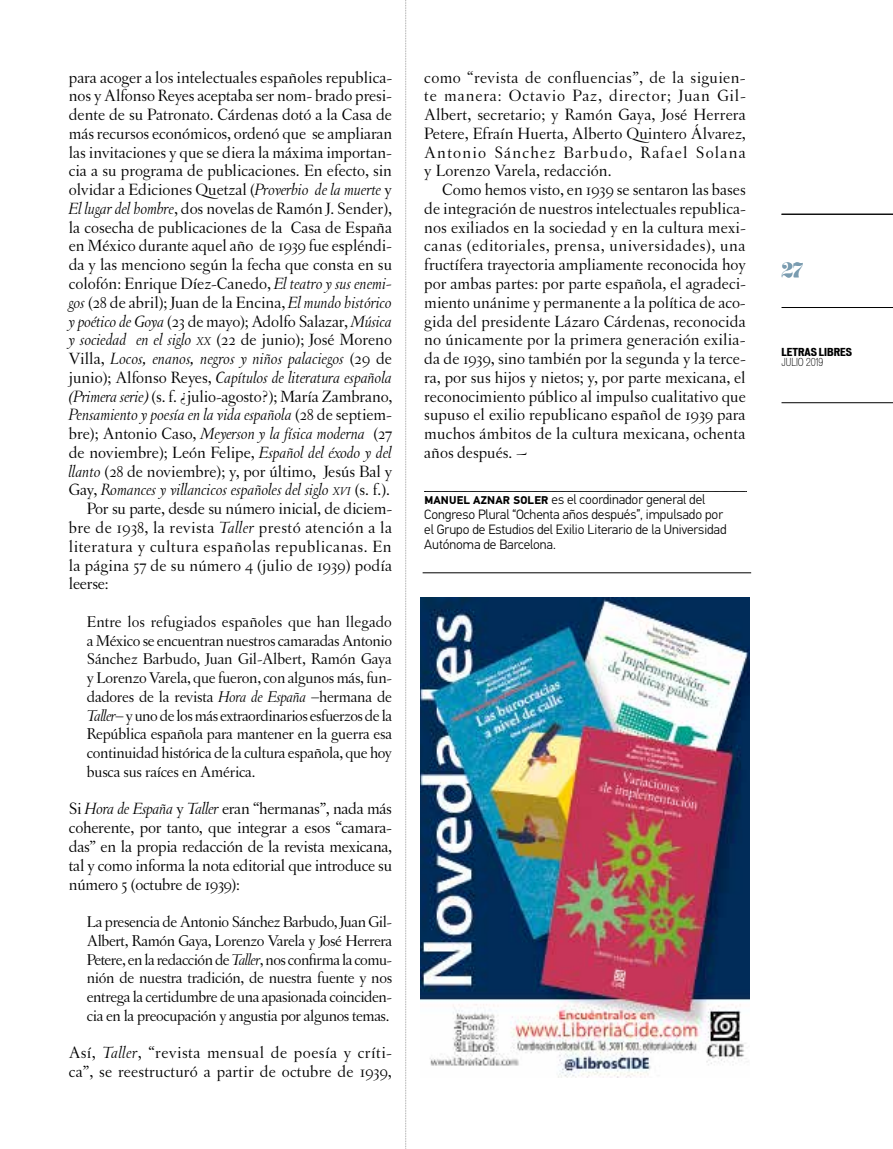
<style>
.page{position:relative;width:893px;height:1149px;background:#fff}
.page>*{position:absolute;margin:0;border:0;box-sizing:border-box;transform-origin:0 0}
.t1{font:18px "Eloquent JF";color:#7a9cb0}
.t2{font:17.25px/18.8px "Letras Oldstyle";color:#000;text-align:justify}
.t3{font:italic 17.25px "Letras Oldstyle";color:#000}
.t4{font:17.25px "Letras Oldstyle";letter-spacing:.025em;color:#000}
.t5{font:17.25px "Letras Oldstyle";letter-spacing:.03em;color:#000}
.t6{font:16.5px/18.8px "Letras Oldstyle";letter-spacing:-.025em;color:#000;text-align:justify}
.t7{font:300 13.5px/15px "PF Din Text Pro";letter-spacing:-.005em;color:#000}
.t8{font:700 expanded 10.5px "Vonnes";color:#000}
.t9{font:300 condensed 10.5px "Vonnes";color:#000}
.s1{font-style:italic}
.s2{font-style:italic;font-size:12.15px}
.s3{font-style:normal}
.s4{font-size:12.15px}
.s5{font-weight:700;font-size:11.25px}
</style>
<div class="page">
<svg style="left:405px;top:0;width:2px;height:1149px"></svg>
<hr style="left:781px;top:214px;width:112px;height:1px;background:#000">
<hr style="left:781px;top:307px;width:112px;height:1px;background:#000">
<hr style="left:781px;top:402px;width:112px;height:1px;background:#000">
<svg style="left:424px;top:491px;width:323px;height:1px"></svg>
<img style="left:421px;top:597px;width:328px;height:480px">
<hr style="left:423px;top:572px;width:328px;height:1px;background:#000">
<p class="t2" style="left:69px;top:68px;width:325px">para acoger a los intelectuales españoles republica-</p>
<p class="t2" style="left:69px;top:86px;width:325px">nos y Alfonso Reyes aceptaba ser nom- brado presi-</p>
<p class="t2" style="left:69px;top:105px;width:325px">dente de su Patronato. Cárdenas dotó a la Casa de</p>
<p class="t2" style="left:69px;top:124px;width:325px">más recursos económicos, ordenó que se ampliaran</p>
<p class="t2" style="left:69px;top:143px;width:325px">las invitaciones y que se diera la máxima importan-</p>
<p class="t2" style="left:69px;top:161px;width:325px">cia a su programa de publicaciones. En efecto, sin</p>
<p class="t2" style="left:69px;top:180px;width:325px">olvidar a Ediciones Quetzal (<span class="s1">Proverbio de la muerte</span> y</p>
<p class="t2" style="left:69px;top:199px;width:325px"><span class="s1">El lugar del hombre</span>, dos novelas de Ramón J. Sender),</p>
<p class="t2" style="left:69px;top:218px;width:325px">la cosecha de publicaciones de la Casa de España</p>
<p class="t2" style="left:69px;top:236px;width:325px">en México durante aquel año de 1939 fue espléndi-</p>
<p class="t2" style="left:69px;top:255px;width:325px">da y las menciono según la fecha que consta en su</p>
<p class="t2" style="left:69px;top:274px;width:325px">colofón: Enrique Díez-Canedo, <span class="s1">El teatro y sus enemi-</span></p>
<p class="t2" style="left:69px;top:293px;width:325px"><span class="s1">gos</span> (28 de abril); Juan de la Encina, <span class="s1">El mundo histórico</span></p>
<p class="t2" style="left:69px;top:311px;width:325px"><span class="s1">y poético de Goya</span> (23 de mayo); Adolfo Salazar, <span class="s1">Música</span></p>
<p class="t2" style="left:69px;top:330px;width:325px"><span class="s1">y sociedad en el siglo</span> <span class="s2">XX</span> (22 de junio); José Moreno</p>
<p class="t3" style="left:69px;top:349px;width:325px"><span class="s3">Villa,</span> Locos, enanos, negros y niños palaciegos <span class="s3">(29 de</span></p>
<p class="t3" style="left:69px;top:368px;width:325px"><span class="s3">junio); Alfonso Reyes,</span> Capítulos de literatura española</p>
<p class="t2" style="left:69px;top:386px;width:325px"><span class="s1">(Primera serie)</span> (s. f. ¿julio-agosto?); María Zambrano,</p>
<p class="t3" style="left:69px;top:405px;width:325px">Pensamiento y poesía en la vida española <span class="s3">(28 de septiem-</span></p>
<p class="t3" style="left:69px;top:424px;width:325px"><span class="s3">bre); Antonio Caso,</span> Meyerson y la física moderna <span class="s3">(27</span></p>
<p class="t2" style="left:69px;top:443px;width:325px">de noviembre); León Felipe, <span class="s1">Español del éxodo y del</span></p>
<p class="t2" style="left:69px;top:461px;width:325px"><span class="s1">llanto</span> (28 de noviembre); y, por último, Jesús Bal y</p>
<p class="t3" style="left:69px;top:480px;width:323px"><span class="s3">Gay,</span> Romances y villancicos españoles del siglo <span class="s4">XVI</span> <span class="s3">(s. f.).</span></p>
<p class="t2" style="left:87px;top:499px;width:307px">Por su parte, desde su número inicial, de diciem-</p>
<p class="t4" style="left:69px;top:517px;width:325px">bre de 1938, la revista <span class="s1">Taller</span> prestó atención a la</p>
<p class="t5" style="left:69px;top:536px;width:324px">literatura y cultura españolas republicanas. En</p>
<p class="t2" style="left:69px;top:555px;width:325px">la página 57 de su número 4 (julio de 1939) podía</p>
<p class="t2" style="left:69px;top:574px;width:41px">leerse:</p>
<p class="t6" style="left:87px;top:612px;width:307px">Entre los refugiados españoles que han llegado a México se encuentran nuestros camaradas Antonio Sánchez Barbudo, Juan Gil-Albert, Ramón Gaya y Lorenzo Varela, que fueron, con algunos más, fun&shy;dadores de la revista <span class="s1">Hora de España</span> –hermana de <span class="s1">Taller</span>– y uno de los más extraordinarios esfuerzos de la República española para mantener en la guerra esa continuidad histórica de la cultura española, que hoy busca sus raíces en América.</p>
<p class="t2" style="left:69px;top:799px;width:325px">Si <span class="s1">Hora de España</span> y <span class="s1">Taller</span> eran “hermanas”, nada más coherente, por tanto, que integrar a esos “camara&shy;das” en la propia redacción de la revista mexicana, tal y como informa la nota editorial que introduce su número 5 (octubre de 1939):</p>
<p class="t6" style="left:87px;top:912px;width:307px">La presencia de Antonio Sánchez Barbudo, Juan Gil-Albert, Ramón Gaya, Lorenzo Varela y José Herrera Petere, en la redacción de <span class="s1">Taller</span>, nos confirma la comu&shy;nión de nuestra tradición, de nuestra fuente y nos entrega la certidumbre de una apasionada coinciden&shy;cia en la preocupación y angustia por algunos temas.</p>
<p class="t2" style="left:69px;top:1043px;width:325px">Así, <span class="s1">Taller</span>, “revista mensual de poesía y críti&shy;ca”, se reestructuró a partir de octubre de 1939,</p>
<p class="t2" style="left:424px;top:68px;width:323px">como “revista de confluencias”, de la siguien&shy;te manera: Octavio Paz, director; Juan Gil-Albert, secretario; y Ramón Gaya, José Herrera Petere, Efraín Huerta, Alberto Quintero Álvarez, Antonio Sánchez Barbudo, Rafael Solana y Lorenzo Varela, redacción.</p>
<p class="t2" style="left:424px;top:180px;width:323px;text-indent:18px">Como hemos visto, en 1939 se sentaron las bases de integración de nuestros intelectuales republica&shy;nos exiliados en la sociedad y en la cultura mexi&shy;canas (editoriales, prensa, universidades), una fructífera trayectoria ampliamente reconocida hoy por ambas partes: por parte española, el agradeci&shy;miento unánime y permanente a la política de aco&shy;gida del presidente Lázaro Cárdenas, reconocida no únicamente por la primera generación exilia&shy;da de 1939, sino también por la segunda y la terce&shy;ra, por sus hijos y nietos; y, por parte mexicana, el reconocimiento público al impulso cualitativo que supuso el exilio republicano español de 1939 para muchos ámbitos de la cultura mexicana, ochenta años después. ~</p>
<p class="t7" style="left:424px;top:491px;width:304px"><span class="s5">MANUEL AZNAR SOLER</span> es el coordinador general del Congreso Plural “Ochenta años después”, impulsado por el Grupo de Estudios del Exilio Literario de la Universidad Autónoma de Barcelona.</p>
<p class="t1" style="left:781px;top:258px;width:23px">27</p>
<p class="t8" style="left:781px;top:345px;width:72px">LETRAS LIBRES</p>
<p class="t9" style="left:781px;top:356px;width:43px">JULIO 2019</p>
</div>
